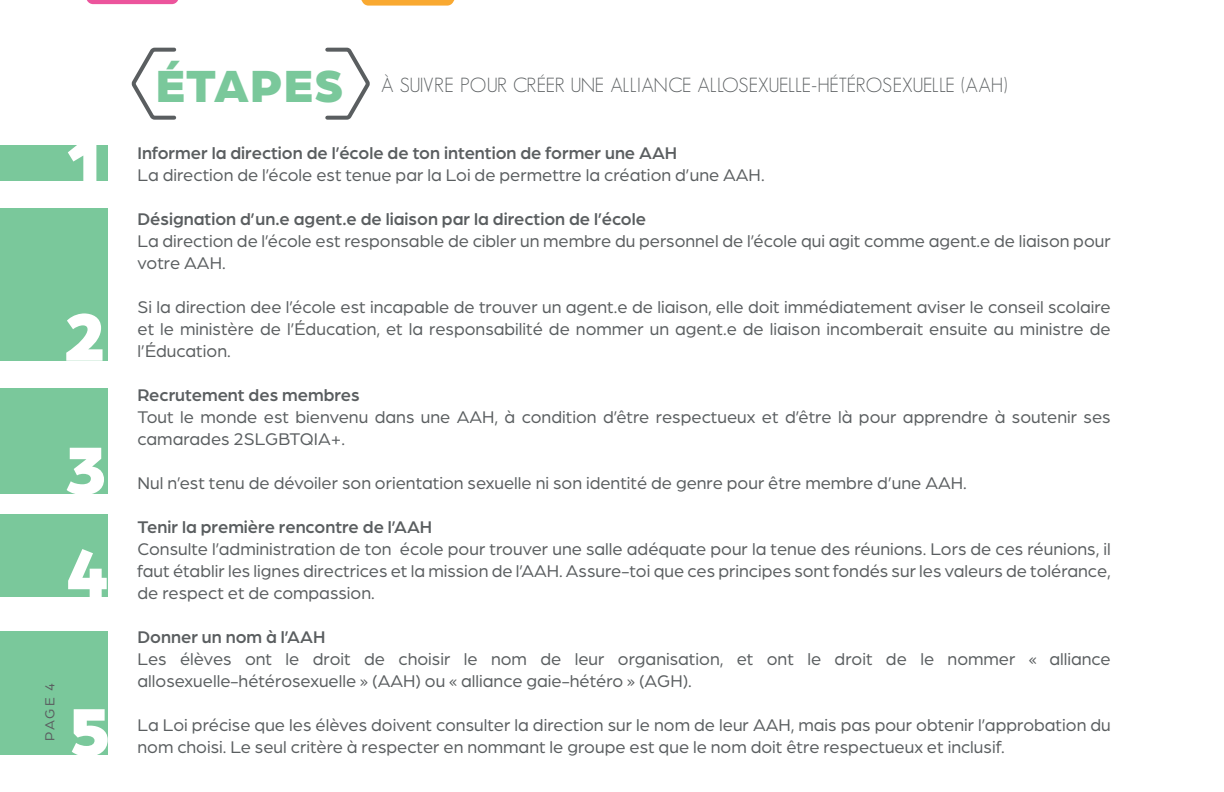
<style>
.page{position:relative;width:1224px;height:792px;background:#fff}
.page>*{position:absolute;margin:0;border:0;box-sizing:border-box;transform-origin:0 0}
.t1{font:900 72px/103px "Arboria";color:#fff}
.t2{font:900 48px "Arboria";letter-spacing:.025em;color:#7ac89b}
.t3{font:300 20px "Geosans";letter-spacing:-.02em;color:#5a5e60}
.t4{font:18px/22px "Arboria";color:#5a5e60}
.t5{font:500 18px "Arboria";color:#5a5e60}
.t6{font:14px "Arboria";color:#5a5e60}
</style>
<div class="page">
<svg style="left:131px;top:47px;width:46px;height:73px"></svg>
<svg style="left:325px;top:47px;width:45px;height:73px"></svg>
<div style="left:0;top:145px;width:108px;height:36px;background:#7ac89b"></div>
<div style="left:0;top:208px;width:108px;height:152px;background:#7ac89b"></div>
<div style="left:0;top:388px;width:108px;height:105px;background:#7ac89b"></div>
<div style="left:0;top:515px;width:108px;height:82px;background:#7ac89b"></div>
<div style="left:0;top:631px;width:108px;height:124px;background:#7ac89b"></div>
<svg style="left:87px;top:0;width:91px;height:4px"></svg>
<svg style="left:361px;top:0;width:94px;height:6px"></svg>
<h1 class="t1" style="left:64px;top:105px;width:41px">1</h1>
<h1 class="t1" style="left:64px;top:280px;width:44px">2</h1>
<h1 class="t1" style="left:64px;top:413px;width:48px">3<br>4</h1>
<p class="t6" style="left:41px;top:741px;width:59px;rotate:-90deg">PAGE 4</p>
<h1 class="t1" style="left:68px;top:675px;width:44px">5</h1>
<h2 class="t2" style="left:156px;top:51px;width:190px">ÉTAPES</h2>
<p class="t3" style="left:381px;top:74px;width:628px">À SUIVRE POUR CRÉER UNE ALLIANCE ALLOSEXUELLE-HÉTÉROSEXUELLE (AAH)</p>
<p class="t5" style="left:138px;top:141px;width:541px">Informer la direction de l’école de ton intention de former une AAH</p>
<p class="t4" style="left:138px;top:164px;width:629px">La direction de l’école est tenue par la Loi de permettre la création d’une AAH.</p>
<p class="t5" style="left:138px;top:207px;width:510px">Désignation d’un.e agent.e de liaison par la direction de l’école</p>
<p class="t4" style="left:138px;top:230px;width:975px">La direction de l’école est responsable de cibler un membre du personnel de l’école qui agit comme agent.e de liaison pour votre AAH.</p>
<p class="t4" style="left:138px;top:296px;width:975px;text-align:justify">Si la direction dee l’école est incapable de trouver un agent.e de liaison, elle doit immédiatement aviser le conseil scolaire et le ministère de l’Éducation, et la responsabilité de nommer un agent.e de liaison incomberait ensuite au ministre de l’Éducation.</p>
<p class="t5" style="left:138px;top:383px;width:224px">Recrutement des membres</p>
<p class="t4" style="left:138px;top:406px;width:975px">Tout le monde est bienvenu dans une AAH, à condition d’être respectueux et d’être là pour apprendre à soutenir ses camarades 2SLGBTQIA+.</p>
<p class="t4" style="left:138px;top:472px;width:831px">Nul n’est tenu de dévoiler son orientation sexuelle ni son identité de genre pour être membre d’une AAH.</p>
<p class="t5" style="left:138px;top:515px;width:296px">Tenir la première rencontre de l’AAH</p>
<p class="t4" style="left:138px;top:538px;width:975px;text-align:justify">Consulte l’administration de ton école pour trouver une salle adéquate pour la tenue des réunions. Lors de ces réunions, il faut établir les lignes directrices et la mission de l’AAH. Assure-toi que ces principes sont fondés sur les valeurs de tolérance, de respect et de compassion.</p>
<p class="t5" style="left:138px;top:625px;width:189px">Donner un nom à l’AAH</p>
<p class="t4" style="left:138px;top:648px;width:975px">Les élèves ont le droit de choisir le nom de leur organisation, et ont le droit de le nommer « alliance allosexuelle-hétérosexuelle » (AAH) ou « alliance gaie-hétéro » (AGH).</p>
<p class="t4" style="left:138px;top:714px;width:975px">La Loi précise que les élèves doivent consulter la direction sur le nom de leur AAH, mais pas pour obtenir l’approbation du nom choisi. Le seul critère à respecter en nommant le groupe est que le nom doit être respectueux et inclusif.</p>
</div>
